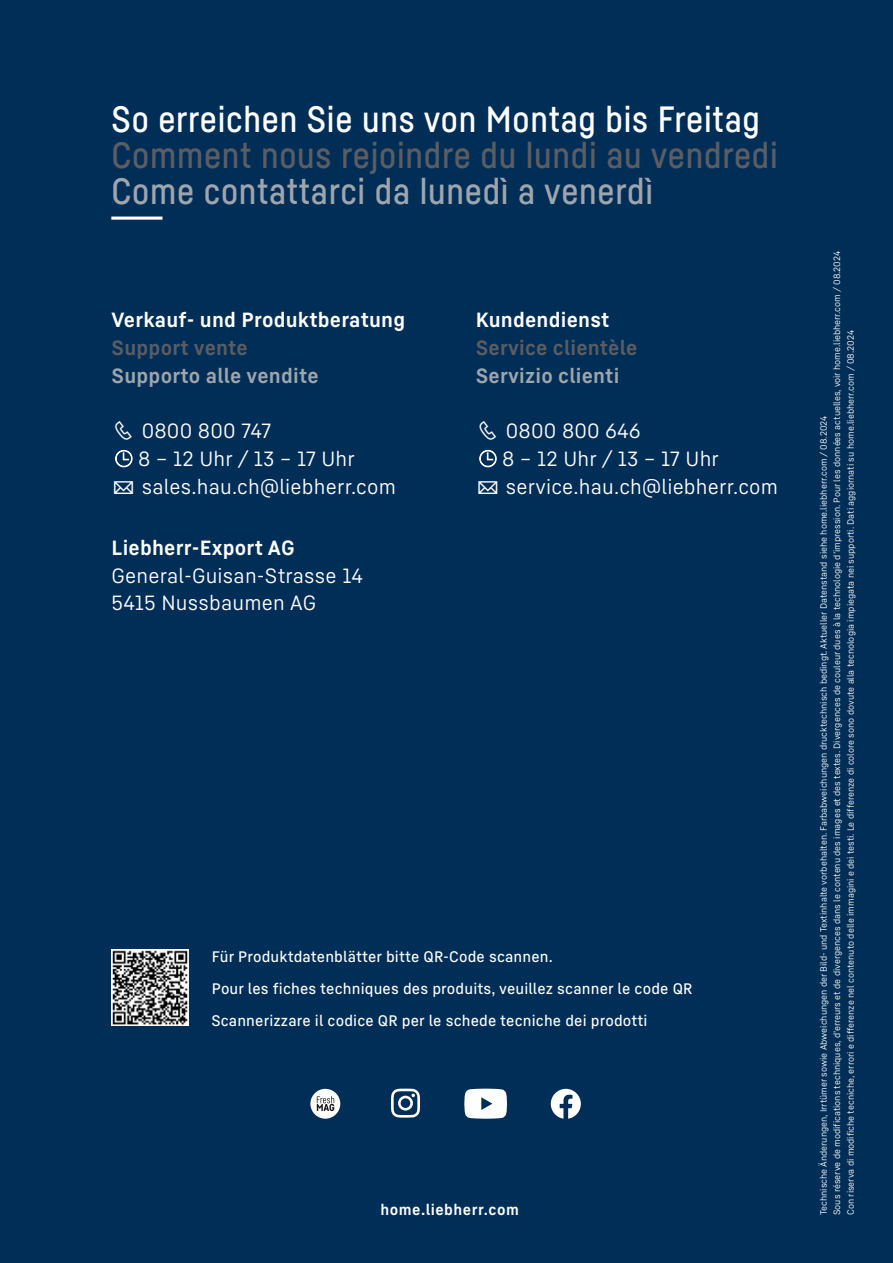
<style>
.page{position:relative;width:893px;height:1263px;background:#002e57}
.page>*{position:absolute;margin:0;border:0;box-sizing:border-box;transform-origin:0 0}
.t1{font:36px "Liebherr Head";letter-spacing:.02em;color:#fff}
.t2{font:36px "Liebherr Head";letter-spacing:.02em;color:#5b5d63}
.t3{font:36px "Liebherr Head";letter-spacing:.02em;color:#9ea5ad}
.t4{font:20.25px/27.8px "Liebherr Text";letter-spacing:.01em;color:#fff}
.t5{font:700 20.25px "Liebherr Text";letter-spacing:.01em;color:#fff}
.t6{font:700 20.25px "Liebherr Text";letter-spacing:.01em;color:#9ea5ad}
.t7{font:700 20.25px "Liebherr Text";letter-spacing:.01em;color:#5b5d63}
.t8{font:500 15px "Liebherr Text";letter-spacing:.01em;color:#fff}
.t9{font:700 15px "Liebherr Text";letter-spacing:.03em;color:#fff}
.t10{font:9px/13.5px "Liebherr Text";color:#fff}
</style>
<div class="page">
<svg style="left:391px;top:1089px;width:29px;height:28px"></svg>
<svg style="left:464px;top:1089px;width:43px;height:30px"></svg>
<svg style="left:551px;top:1089px;width:30px;height:30px"></svg>
<div style="left:310px;top:1089px;width:30px;height:30px;background:#fff;border-radius:50%"></div>
<svg style="left:317px;top:1096px;width:17px;height:15px"></svg>
<svg style="left:115px;top:450px;width:18px;height:17px"></svg>
<svg style="left:479px;top:450px;width:18px;height:17px"></svg>
<img style="left:112px;top:949px;width:76px;height:77px">
<h1 class="t1" style="left:112px;top:97px;width:650px">So erreichen Sie uns von Montag bis Freitag</h1>
<h1 class="t2" style="left:112px;top:133px;width:668px">Comment nous rejoindre du lundi au vendredi</h1>
<h1 class="t3" style="left:112px;top:169px;width:543px">Come contattarci da lunedì a venerdì</h1>
<h1 class="t1" style="left:112px;top:205px;width:53px">---</h1>
<h2 class="t5" style="left:112px;top:307px;width:295px">Verkauf- und Produktberatung</h2>
<h2 class="t7" style="left:112px;top:334px;width:138px">Support vente</h2>
<h2 class="t6" style="left:112px;top:362px;width:209px">Supporto alle vendite</h2>
<h2 class="t4" style="left:112px;top:416px;width:161px">✆ 0800 800 747</h2>
<h2 class="t4" style="left:138px;top:444px;width:218px">8 – 12 Uhr / 13 – 17 Uhr</h2>
<h2 class="t4" style="left:112px;top:472px;width:286px">✉ sales.hau.ch@liebherr.com</h2>
<h2 class="t5" style="left:112px;top:534px;width:185px">Liebherr-Export AG</h2>
<h2 class="t4" style="left:112px;top:561px;width:253px">General-Guisan-Strasse 14<br>5415 Nussbaumen AG</h2>
<h2 class="t5" style="left:476px;top:307px;width:135px">Kundendienst</h2>
<h2 class="t7" style="left:476px;top:334px;width:163px">Service clientèle</h2>
<h2 class="t6" style="left:476px;top:362px;width:145px">Servizio clienti</h2>
<h2 class="t4" style="left:476px;top:416px;width:166px">✆ 0800 800 646</h2>
<h2 class="t4" style="left:502px;top:444px;width:218px">8 – 12 Uhr / 13 – 17 Uhr</h2>
<h2 class="t4" style="left:476px;top:472px;width:304px">✉ service.hau.ch@liebherr.com</h2>
<h3 class="t8" style="left:212px;top:946px;width:342px">Für Produktdatenblätter bitte QR-Code scannen.</h3>
<h3 class="t8" style="left:212px;top:978px;width:482px">Pour les fiches techniques des produits, veuillez scanner le code QR</h3>
<h3 class="t8" style="left:211px;top:1010px;width:438px">Scannerizzare il codice QR per le schede tecniche dei prodotti</h3>
<h3 class="t9" style="left:380px;top:1200px;width:140px">home.liebherr.com</h3>
<p class="t10" style="left:816px;top:1215px;width:966px;rotate:-90deg">Technische Änderungen, Irrtümer sowie Abweichungen der Bild- und Textinhalte vorbehalten. Farbabweichungen drucktechnisch bedingt. Aktueller Datenstand siehe home.liebherr.com / 08.2024<br>Sous réserve de modifications techniques, d’erreurs et de divergences dans le contenu des images et des textes. Divergences de couleur dues à la technologie d’impression. Pour les données actuelles, voir home.liebherr.com / 08.2024<br>Con riserva di modifiche tecniche, errori e differenze nel contenuto delle immagini e dei testi. Le differenze di colore sono dovute alla tecnologia impiegata nei supporti. Dati aggiornati su home.liebherr.com / 08.2024</p>
</div>
